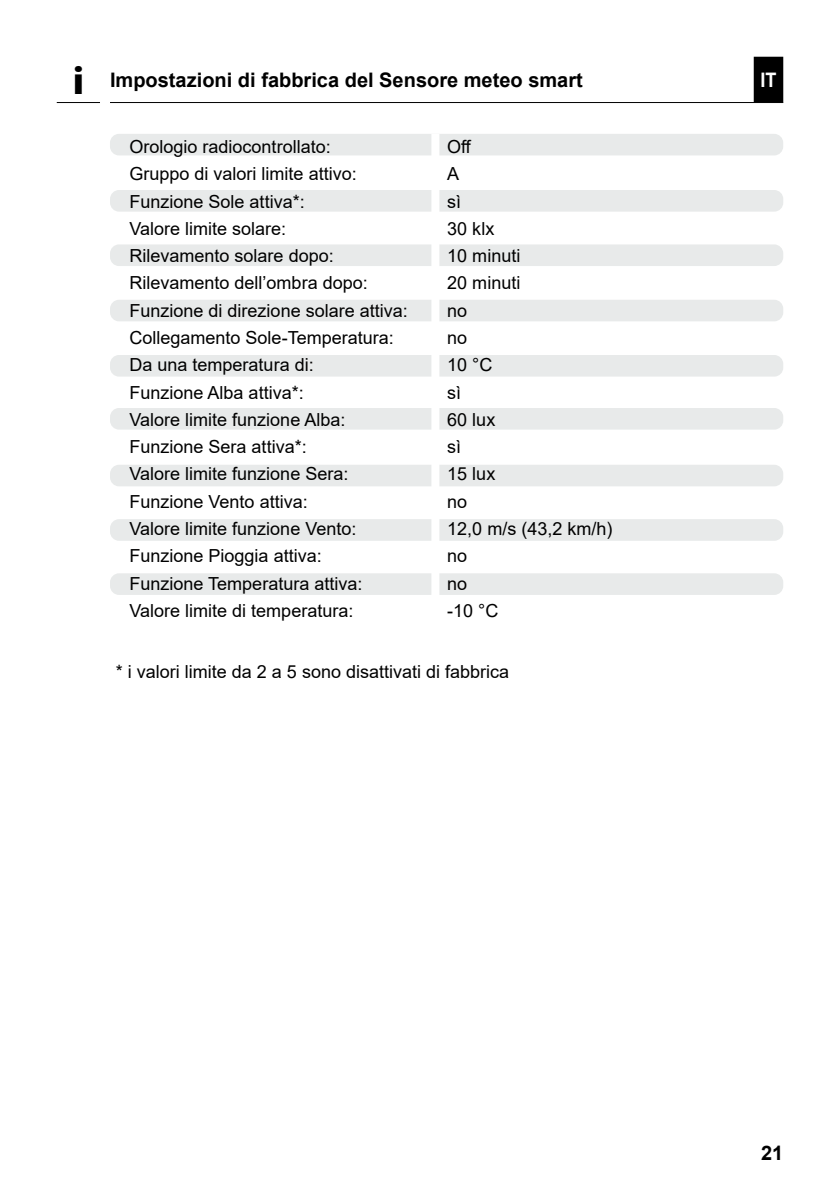
<style>
.page{position:relative;width:840px;height:1191px;background:#fff}
.page>*{position:absolute;margin:0;border:0;box-sizing:border-box;transform-origin:0 0}
.INFO-Icon{font:700 40px "Myriad Pro";color:#000;scale:1.1 1}
.Kapitelüberschrift{font:700 20px "Arial";color:#000}
.t1{font:700 20px "Arial";color:#fff;scale:.9 1}
.Fließtext_-_IT{font:18px "Arial";color:#000}
</style>
<div class="page">
<div style="left:754px;top:58px;width:27px;height:43px;background:#000"></div>
<div style="left:753px;top:57px;width:29px;height:45px;border:2px solid #000"></div>
<hr style="left:110px;top:102px;width:672px;height:1px;background:#000">
<hr style="left:57px;top:102px;width:43px;height:1px;background:#000">
<div style="left:110px;top:408px;width:672px;height:21px;background:#e8eaea;border-radius:9px"></div>
<div style="left:110px;top:355px;width:672px;height:21px;background:#e8eaea;border-radius:9px"></div>
<div style="left:110px;top:300px;width:672px;height:21px;background:#e8eaea;border-radius:9px"></div>
<div style="left:110px;top:244px;width:672px;height:22px;background:#e8eaea;border-radius:9px"></div>
<div style="left:110px;top:190px;width:672px;height:22px;background:#e8eaea;border-radius:9px"></div>
<div style="left:110px;top:134px;width:672px;height:21px;background:#e8eaea;border-radius:9px"></div>
<div style="left:110px;top:519px;width:672px;height:22px;background:#e8eaea;border-radius:9px"></div>
<div style="left:110px;top:465px;width:672px;height:21px;background:#e8eaea;border-radius:9px"></div>
<div style="left:110px;top:573px;width:672px;height:22px;background:#e8eaea;border-radius:9px"></div>
<div style="left:431px;top:134px;width:8px;height:506px;background:#fff"></div>
<p class="INFO-Icon" style="left:72px;top:59px;width:12px">i</p>
<p class="Kapitelüberschrift" style="left:110px;top:66px;width:474px">Impostazioni di fabbrica del Sensore meteo smart</p>
<p class="Fließtext_-_IT" style="left:129px;top:134px;width:203px">Orologio radiocontrollato:</p>
<p class="Fließtext_-_IT" style="left:447px;top:134px;width:26px">Off</p>
<p class="Fließtext_-_IT" style="left:129px;top:162px;width:229px">Gruppo di valori limite attivo:</p>
<p class="Fließtext_-_IT" style="left:447px;top:162px;width:14px">A</p>
<p class="Fließtext_-_IT" style="left:129px;top:189px;width:177px">Funzione Sole attiva*:</p>
<p class="Fließtext_-_IT" style="left:447px;top:189px;width:16px">sì</p>
<p class="Fließtext_-_IT" style="left:129px;top:216px;width:158px">Valore limite solare:</p>
<p class="Fließtext_-_IT" style="left:447px;top:216px;width:49px">30 klx</p>
<p class="Fließtext_-_IT" style="left:129px;top:243px;width:206px">Rilevamento solare dopo:</p>
<p class="Fließtext_-_IT" style="left:447px;top:243px;width:75px">10 minuti</p>
<p class="Fließtext_-_IT" style="left:129px;top:271px;width:240px">Rilevamento dell’ombra dopo:</p>
<p class="Fließtext_-_IT" style="left:447px;top:271px;width:75px">20 minuti</p>
<p class="Fließtext_-_IT" style="left:129px;top:298px;width:280px">Funzione di direzione solare attiva:</p>
<p class="Fließtext_-_IT" style="left:447px;top:298px;width:22px">no</p>
<p class="Fließtext_-_IT" style="left:129px;top:325px;width:266px">Collegamento Sole-Temperatura:</p>
<p class="Fließtext_-_IT" style="left:447px;top:325px;width:22px">no</p>
<p class="Fließtext_-_IT" style="left:129px;top:352px;width:186px">Da una temperatura di:</p>
<p class="Fließtext_-_IT" style="left:447px;top:352px;width:47px">10 °C</p>
<p class="Fließtext_-_IT" style="left:129px;top:380px;width:176px">Funzione Alba attiva*:</p>
<p class="Fließtext_-_IT" style="left:447px;top:380px;width:16px">sì</p>
<p class="Fließtext_-_IT" style="left:129px;top:407px;width:217px">Valore limite funzione Alba:</p>
<p class="Fließtext_-_IT" style="left:447px;top:407px;width:50px">60 lux</p>
<p class="Fließtext_-_IT" style="left:129px;top:434px;width:179px">Funzione Sera attiva*:</p>
<p class="Fließtext_-_IT" style="left:447px;top:434px;width:16px">sì</p>
<p class="Fließtext_-_IT" style="left:129px;top:462px;width:220px">Valore limite funzione Sera:</p>
<p class="Fließtext_-_IT" style="left:447px;top:462px;width:50px">15 lux</p>
<p class="Fließtext_-_IT" style="left:129px;top:489px;width:180px">Funzione Vento attiva:</p>
<p class="Fließtext_-_IT" style="left:447px;top:489px;width:22px">no</p>
<p class="Fließtext_-_IT" style="left:129px;top:516px;width:228px">Valore limite funzione Vento:</p>
<p class="Fließtext_-_IT" style="left:447px;top:516px;width:167px">12,0 m/s (43,2 km/h)</p>
<p class="Fließtext_-_IT" style="left:129px;top:543px;width:194px">Funzione Pioggia attiva:</p>
<p class="Fließtext_-_IT" style="left:447px;top:543px;width:22px">no</p>
<p class="Fließtext_-_IT" style="left:129px;top:571px;width:234px">Funzione Temperatura attiva:</p>
<p class="Fließtext_-_IT" style="left:447px;top:571px;width:22px">no</p>
<p class="Fließtext_-_IT" style="left:129px;top:598px;width:225px">Valore limite di temperatura:</p>
<p class="Fließtext_-_IT" style="left:447px;top:598px;width:53px">-10 °C</p>
<p class="Fließtext_-_IT" style="left:116px;top:659px;width:395px">* i valori limite da 2 a 5 sono disattivati di fabbrica</p>
<p class="t1" style="left:760px;top:66px;width:19px">IT</p>
<p class="Kapitelüberschrift" style="left:760px;top:1139px;width:24px">21</p>
</div>
